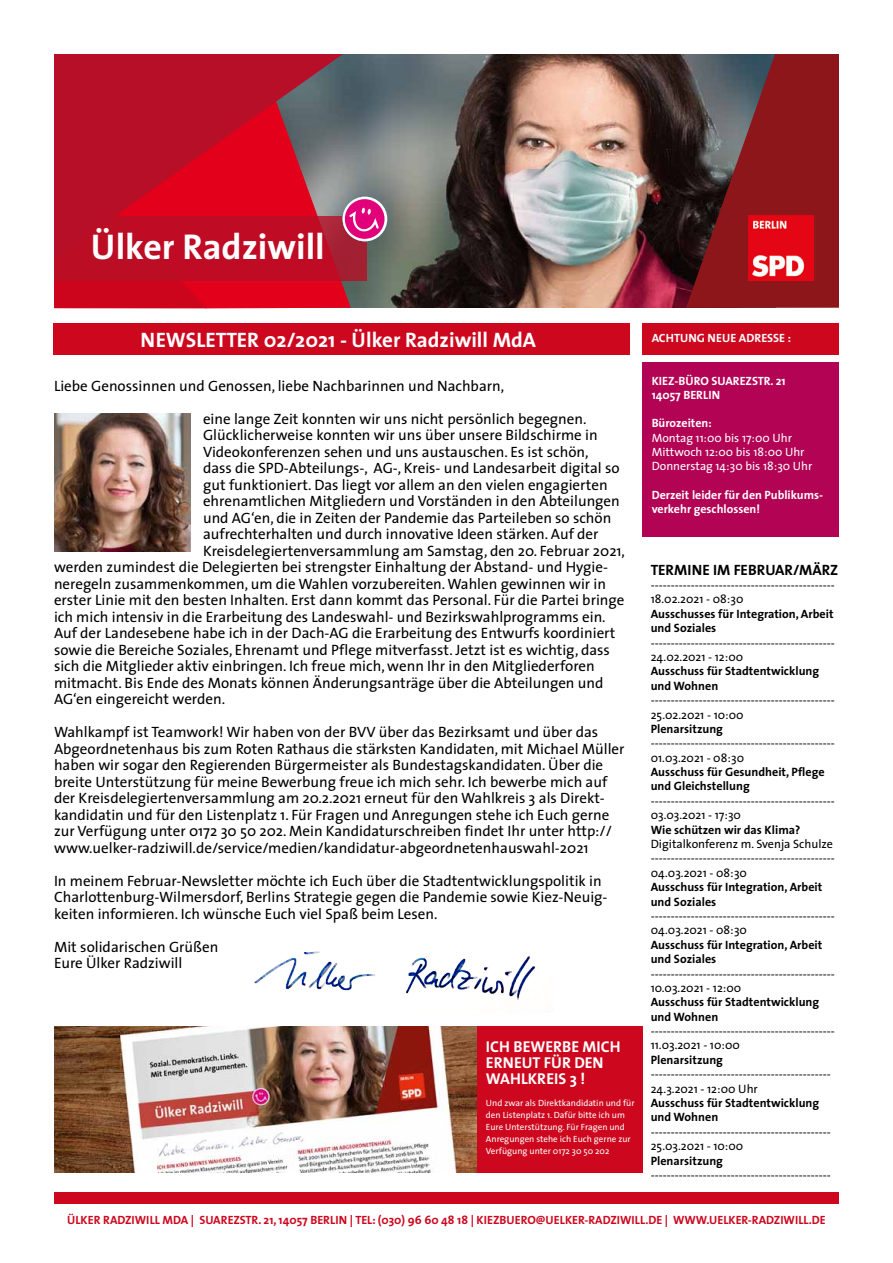
<style>
.page{position:relative;width:893px;height:1263px;background:#fff}
.page>*{position:absolute;margin:0;border:0;box-sizing:border-box;transform-origin:0 0}
.t1{font:700 36px "The Sans";color:#fff}
.t2{font:700 21px "The Sans";color:#fff}
.t3{font:700 15.75px/15.8px "The Sans";color:#fff}
.t4{font:15px/16.5px "The Sans";color:#000}
.t5{font:700 15px "The Sans";color:#000}
.t6{font:12.15px/14.4px "The Sans";color:#000}
.t7{font:700 12.15px/14.4px "The Sans";color:#000}
.t8{font:700 12px "The Sans";color:#cd071e}
.t9{font:700 12px/14.2px "The Sans";color:#fff}
.t10{font:12px/14.2px "The Sans";color:#fff}
.t11{font:9px/12px "The Sans";color:#fff}
.t12{font:5.55px "Arvo Gr 00 F Cn";letter-spacing:-.015em;color:#fff}
</style>
<div class="page">
<div style="left:642px;top:363px;width:197px;height:174px;background:#b30355"></div>
<div style="left:54px;top:1192px;width:785px;height:12px;background:#cd071e"></div>
<div style="left:53px;top:324px;width:576px;height:31px;background:#cd071e"></div>
<img style="left:54px;top:414px;width:136px;height:138px">
<img style="left:351px;top:54px;width:335px;height:254px">
<svg style="left:686px;top:54px;width:153px;height:254px;background:#75262b"></svg>
<svg style="left:207px;top:54px;width:144px;height:254px;background:#c11c31"></svg>
<svg style="left:54px;top:281px;width:153px;height:27px;background:#cd041b"></svg>
<img style="left:748px;top:215px;width:66px;height:66px">
<svg style="left:54px;top:54px;width:289px;height:162px;background:#b61a30"></svg>
<svg style="left:54px;top:216px;width:312px;height:65px;background:#bb0e25"></svg>
<svg style="left:343px;top:197px;width:44px;height:44px"></svg>
<div style="left:642px;top:324px;width:197px;height:31px;background:#cd071e"></div>
<img style="left:54px;top:1026px;width:424px;height:147px">
<div style="left:478px;top:1026px;width:165px;height:147px;background:#cd071e"></div>
<img style="left:254px;top:951px;width:282px;height:49px">
<h1 class="t1" style="left:91px;top:217px;width:235px">Ülker Radziwill</h1>
<h2 class="t2" style="left:141px;top:322px;width:397px">NEWSLETTER 02/2021 - Ülker Radziwill MdA</h2>
<p class="t12" style="left:436px;top:340px;width:27px">AUCH IN</p>
<p class="t4" style="left:54px;top:377px;width:452px">Liebe Genossinnen und Genossen, liebe Nachbarinnen und Nachbarn,</p>
<p class="t4" style="left:203px;top:410px;width:385px">eine lange Zeit konnten wir uns nicht persönlich begegnen.</p>
<p class="t4" style="left:203px;top:427px;width:396px">Glücklicherweise konnten wir uns über unsere Bildschirme in</p>
<p class="t4" style="left:203px;top:443px;width:387px">Videokonferenzen sehen und uns austauschen. Es ist schön,</p>
<p class="t4" style="left:203px;top:460px;width:418px">dass die SPD-Abteilungs-, AG-, Kreis- und Landesarbeit digital so</p>
<p class="t4" style="left:203px;top:476px;width:406px">gut funktioniert. Das liegt vor allem an den vielen engagierten</p>
<p class="t4" style="left:203px;top:493px;width:418px">ehrenamtlichen Mitgliedern und Vorständen in den Abteilungen</p>
<p class="t4" style="left:203px;top:509px;width:410px">und AG‘en, die in Zeiten der Pandemie das Parteileben so schön</p>
<p class="t4" style="left:203px;top:526px;width:397px">aufrechterhalten und durch innovative Ideen stärken. Auf der</p>
<p class="t4" style="left:203px;top:542px;width:423px">Kreisdelegiertenversammlung am Samstag, den 20. Februar 2021,</p>
<p class="t4" style="left:54px;top:559px;width:556px">werden zumindest die Delegierten bei strengster Einhaltung der Abstand- und Hygie-</p>
<p class="t4" style="left:54px;top:575px;width:554px">neregeln zusammenkommen, um die Wahlen vorzubereiten. Wahlen gewinnen wir in</p>
<p class="t4" style="left:54px;top:592px;width:572px">erster Linie mit den besten Inhalten. Erst dann kommt das Personal. Für die Partei bringe</p>
<p class="t4" style="left:54px;top:608px;width:553px">ich mich intensiv in die Erarbeitung des Landeswahl- und Bezirkswahlprogramms ein.</p>
<p class="t4" style="left:54px;top:625px;width:563px">Auf der Landesebene habe ich in der Dach-AG die Erarbeitung des Entwurfs koordiniert</p>
<p class="t4" style="left:54px;top:641px;width:557px">sowie die Bereiche Soziales, Ehrenamt und Pflege mitverfasst. Jetzt ist es wichtig, dass</p>
<p class="t4" style="left:54px;top:658px;width:542px">sich die Mitglieder aktiv einbringen. Ich freue mich, wenn Ihr in den Mitgliederforen</p>
<p class="t4" style="left:54px;top:674px;width:551px">mitmacht. Bis Ende des Monats können Änderungsanträge über die Abteilungen und</p>
<p class="t4" style="left:54px;top:691px;width:173px">AG‘en eingereicht werden.</p>
<p class="t4" style="left:54px;top:724px;width:572px">Wahlkampf ist Teamwork! Wir haben von der BVV über das Bezirksamt und über das Abgeordnetenhaus bis zum Roten Rathaus die stärksten Kandidaten, mit Michael Müller haben wir sogar den Regierenden Bürgermeister als Bundestagskandidaten. Über die breite Unterstützung für meine Bewerbung freue ich mich sehr. Ich bewerbe mich auf der Kreisdelegiertenversammlung am 20.2.2021 erneut für den Wahlkreis 3 als Direkt&shy;kandidatin und für den Listenplatz 1. Für Fragen und Anregungen stehe ich Euch gerne zur Verfügung unter 0172 30 50 202. Mein Kandidaturschreiben findet Ihr unter http:// www.uelker-radziwill.de/service/medien/kandidatur-abgeordnetenhauswahl-2021</p>
<p class="t4" style="left:54px;top:872px;width:555px">In meinem Februar-Newsletter möchte ich Euch über die Stadtentwicklungspolitik in<br>Charlottenburg-Wilmersdorf, Berlins Strategie gegen die Pandemie sowie Kiez-Neuig&shy;keiten informieren. Ich wünsche Euch viel Spaß beim Lesen.</p>
<p class="t4" style="left:54px;top:938px;width:166px">Mit solidarischen Grüßen<br>Eure Ülker Radziwill</p>
<p class="t3" style="left:486px;top:1039px;width:136px">ICH BEWERBE MICH<br>ERNEUT FÜR DEN<br>WAHLKREIS 3 !</p>
<p class="t11" style="left:486px;top:1097px;width:150px">Und zwar als Direktkandidatin und für den Listenplatz 1. Dafür bitte ich um Eure Unterstützung. Für Fragen und Anregungen stehe ich Euch gerne zur Verfügung unter 0172 30 50 202</p>
<p class="t9" style="left:652px;top:330px;width:141px">ACHTUNG NEUE ADRESSE :</p>
<p class="t9" style="left:652px;top:373px;width:135px">KIEZ-BÜRO SUAREZSTR. 21<br>14057 BERLIN</p>
<p class="t9" style="left:652px;top:416px;width:62px">Bürozeiten:</p>
<p class="t10" style="left:652px;top:430px;width:162px">Montag 11:00 bis 17:00 Uhr<br>Mittwoch 12:00 bis 18:00 Uhr<br>Donnerstag 14:30 bis 18:30 Uhr</p>
<p class="t9" style="left:652px;top:487px;width:173px">Derzeit leider für den Publikums&shy;verkehr geschlossen!</p>
<p class="t5" style="left:651px;top:557px;width:189px">TERMINE IM FEBRUAR/MÄRZ</p>
<p class="t6" style="left:651px;top:577px;width:185px">----------------------------------------------<br>18.02.2021 - 08:30</p>
<p class="t7" style="left:651px;top:606px;width:184px">Ausschusses für Integration, Arbeit und Soziales</p>
<p class="t6" style="left:651px;top:635px;width:185px">----------------------------------------------<br>24.02.2021 - 12:00</p>
<p class="t7" style="left:651px;top:664px;width:170px">Ausschuss für Stadtentwicklung und Wohnen</p>
<p class="t6" style="left:651px;top:692px;width:185px">----------------------------------------------<br>25.02.2021 - 10:00</p>
<p class="t7" style="left:651px;top:721px;width:74px">Plenarsitzung</p>
<p class="t6" style="left:651px;top:736px;width:185px">----------------------------------------------<br>01.03.2021 - 08:30</p>
<p class="t7" style="left:651px;top:764px;width:175px">Ausschuss für Gesundheit, Pflege und Gleichstellung</p>
<p class="t6" style="left:651px;top:793px;width:185px">----------------------------------------------<br>03.03.2021 - 17:30</p>
<p class="t7" style="left:651px;top:822px;width:151px">Wie schützen wir das Klima?</p>
<p class="t6" style="left:651px;top:836px;width:185px">Digitalkonferenz m. Svenja Schulze ----------------------------------------------<br>04.03.2021 - 08:30</p>
<p class="t7" style="left:651px;top:879px;width:173px">Ausschuss für Integration, Arbeit und Soziales</p>
<p class="t6" style="left:651px;top:908px;width:185px">----------------------------------------------<br>04.03.2021 - 08:30</p>
<p class="t7" style="left:651px;top:937px;width:173px">Ausschuss für Integration, Arbeit und Soziales</p>
<p class="t6" style="left:651px;top:966px;width:185px">----------------------------------------------<br>10.03.2021 - 12:00</p>
<p class="t7" style="left:651px;top:995px;width:170px">Ausschuss für Stadtentwicklung und Wohnen</p>
<p class="t6" style="left:651px;top:1023px;width:185px">----------------------------------------------<br>11.03.2021 - 10:00</p>
<p class="t7" style="left:651px;top:1052px;width:74px">Plenarsitzung</p>
<p class="t6" style="left:651px;top:1066px;width:181px">---------------------------------------------<br>24.3.2021 - 12:00 Uhr</p>
<p class="t7" style="left:651px;top:1095px;width:170px">Ausschuss für Stadtentwicklung und Wohnen</p>
<p class="t6" style="left:651px;top:1124px;width:181px">---------------------------------------------<br>25.03.2021 - 10:00</p>
<p class="t7" style="left:651px;top:1153px;width:74px">Plenarsitzung</p>
<p class="t6" style="left:651px;top:1167px;width:181px">---------------------------------------------</p>
<p class="t8" style="left:67px;top:1210px;width:760px">ÜLKER RADZIWILL MDA | SUAREZSTR. 21, 14057 BERLIN | TEL: (030) 96 60 48 18 | KIEZBUERO@UELKER-RADZIWILL.DE | WWW.UELKER-RADZIWILL.DE</p>
</div>
